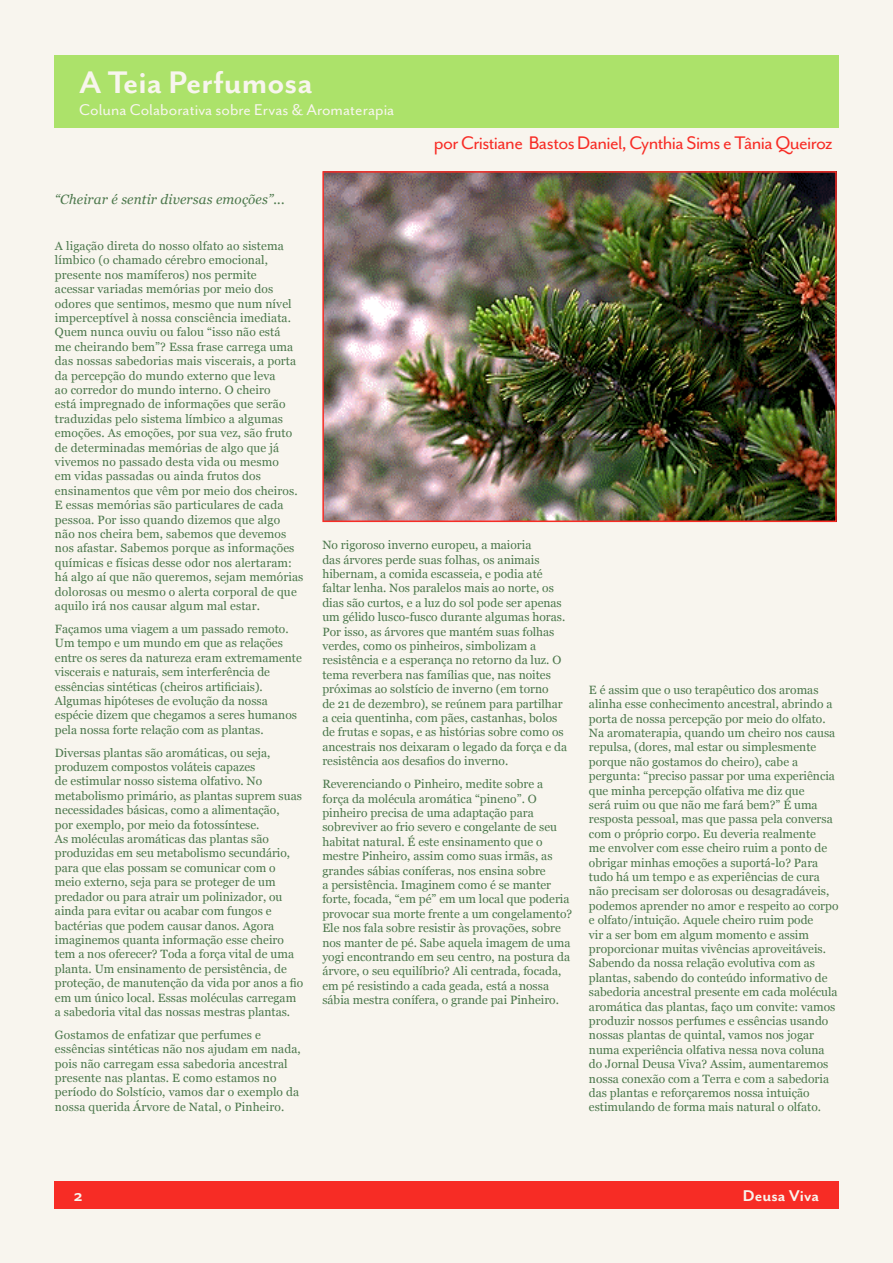
<style>
.page{position:relative;width:893px;height:1263px;background:#f8f5ee}
.page>*{position:absolute;margin:0;border:0;box-sizing:border-box;transform-origin:0 0}
.t1{font:700 36px "Mr Eaves San OT";color:#f8f5ee}
.subtitulo_artigo{font:21px "Mr Eaves San OT";letter-spacing:-.03em;color:#f72c25}
.t2{font:18px "Mr Eaves San OT";color:#f8f5ee}
.t3{font:700 18px "Mr Eaves San OT";color:#f8f5ee}
.corpo_poesia{font:italic 13.5px "Georgia";letter-spacing:.01em;color:#4b774b}
.corpo_poesia-2{font:12px/14.4px "Georgia";color:#4b774b}
</style>
<div class="page">
<div style="left:54px;top:1181px;width:785px;height:28px;background:#f72c25"></div>
<div style="left:54px;top:55px;width:785px;height:72px;background:#ace26a"></div>
<img style="left:325px;top:174px;width:509px;height:345px">
<div style="left:322px;top:171px;width:515px;height:351px;border:2px solid #f72c25"></div>
<p class="t1" style="left:79px;top:62px;width:235px">A Teia Perfumosa</p>
<p class="t2" style="left:79px;top:99px;width:317px">Coluna Colaborativa sobre Ervas &amp; Aromaterapia</p>
<p class="subtitulo_artigo" style="left:434px;top:131px;width:400px">por Cristiane Bastos Daniel, Cynthia Sims e Tânia Queiroz</p>
<p class="corpo_poesia" style="left:55px;top:190px;width:231px">“Cheirar é sentir diversas emoções”...</p>
<p class="corpo_poesia-2" style="left:55px;top:238px;width:250px">A ligação direta do nosso olfato ao sistema límbico (o chamado cérebro emocional, presente nos mamíferos) nos permite<br>acessar variadas memórias por meio dos odores que sentimos, mesmo que num nível imperceptível à nossa consciência imediata.<br>Quem nunca ouviu ou falou “isso não está<br>me cheirando bem”? Essa frase carrega uma das nossas sabedorias mais viscerais, a porta da percepção do mundo externo que leva<br>ao corredor do mundo interno. O cheiro<br>está impregnado de informações que serão traduzidas pelo sistema límbico a algumas emoções. As emoções, por sua vez, são fruto de determinadas memórias de algo que já vivemos no passado desta vida ou mesmo<br>em vidas passadas ou ainda frutos dos ensinamentos que vêm por meio dos cheiros.<br>E essas memórias são particulares de cada pessoa. Por isso quando dizemos que algo<br>não nos cheira bem, sabemos que devemos nos afastar. Sabemos porque as informações químicas e físicas desse odor nos alertaram: há algo aí que não queremos, sejam memórias dolorosas ou mesmo o alerta corporal de que aquilo irá nos causar algum mal estar.</p>
<p class="corpo_poesia-2" style="left:55px;top:621px;width:248px">Façamos uma viagem a um passado remoto.<br>Um tempo e um mundo em que as relações entre os seres da natureza eram extremamente viscerais e naturais, sem interferência de essências sintéticas (cheiros artificiais).<br>Algumas hipóteses de evolução da nossa espécie dizem que chegamos a seres humanos pela nossa forte relação com as plantas.</p>
<p class="corpo_poesia-2" style="left:55px;top:745px;width:250px">Diversas plantas são aromáticas, ou seja, produzem compostos voláteis capazes<br>de estimular nosso sistema olfativo. No metabolismo primário, as plantas suprem suas necessidades básicas, como a alimentação,<br>por exemplo, por meio da fotossíntese.<br>As moléculas aromáticas das plantas são produzidas em seu metabolismo secundário, para que elas possam se comunicar com o meio externo, seja para se proteger de um predador ou para atrair um polinizador, ou ainda para evitar ou acabar com fungos e bactérias que podem causar danos. Agora imaginemos quanta informação esse cheiro tem a nos oferecer? Toda a força vital de uma planta. Um ensinamento de persistência, de proteção, de manutenção da vida por anos a fio em um único local. Essas moléculas carregam a sabedoria vital das nossas mestras plantas.</p>
<p class="corpo_poesia-2" style="left:55px;top:1027px;width:247px">Gostamos de enfatizar que perfumes e essências sintéticas não nos ajudam em nada, pois não carregam essa sabedoria ancestral presente nas plantas. E como estamos no período do Solstício, vamos dar o exemplo da nossa querida Árvore de Natal, o Pinheiro.</p>
<p class="corpo_poesia-2" style="left:322px;top:537px;width:246px">No rigoroso inverno europeu, a maioria<br>das árvores perde suas folhas, os animais hibernam, a comida escasseia, e podia até faltar lenha. Nos paralelos mais ao norte, os dias são curtos, e a luz do sol pode ser apenas um gélido lusco-fusco durante algumas horas.<br>Por isso, as árvores que mantém suas folhas verdes, como os pinheiros, simbolizam a resistência e a esperança no retorno da luz. O tema reverbera nas famílias que, nas noites próximas ao solstício de inverno (em torno<br>de 21 de dezembro), se reúnem para partilhar a ceia quentinha, com pães, castanhas, bolos de frutas e sopas, e as histórias sobre como os ancestrais nos deixaram o legado da força e da resistência aos desafios do inverno.</p>
<p class="corpo_poesia-2" style="left:322px;top:776px;width:251px">Reverenciando o Pinheiro, medite sobre a força da molécula aromática “pineno”. O pinheiro precisa de uma adaptação para sobreviver ao frio severo e congelante de seu habitat natural. É este ensinamento que o mestre Pinheiro, assim como suas irmãs, as grandes sábias coníferas, nos ensina sobre<br>a persistência. Imaginem como é se manter forte, focada, “em pé” em um local que poderia provocar sua morte frente a um congelamento?<br>Ele nos fala sobre resistir às provações, sobre nos manter de pé. Sabe aquela imagem de uma yogi encontrando em seu centro, na postura da árvore, o seu equilíbrio? Ali centrada, focada, em pé resistindo a cada geada, está a nossa sábia mestra conífera, o grande pai Pinheiro.</p>
<p class="corpo_poesia-2" style="left:589px;top:682px;width:251px">E é assim que o uso terapêutico dos aromas alinha esse conhecimento ancestral, abrindo a porta de nossa percepção por meio do olfato.<br>Na aromaterapia, quando um cheiro nos causa repulsa, (dores, mal estar ou simplesmente porque não gostamos do cheiro), cabe a pergunta: “preciso passar por uma experiência que minha percepção olfativa me diz que<br>será ruim ou que não me fará bem?” É uma resposta pessoal, mas que passa pela conversa com o próprio corpo. Eu deveria realmente<br>me envolver com esse cheiro ruim a ponto de obrigar minhas emoções a suportá-lo? Para tudo há um tempo e as experiências de cura não precisam ser dolorosas ou desagradáveis, podemos aprender no amor e respeito ao corpo e olfato/intuição. Aquele cheiro ruim pode<br>vir a ser bom em algum momento e assim proporcionar muitas vivências aproveitáveis.<br>Sabendo da nossa relação evolutiva com as plantas, sabendo do conteúdo informativo de sabedoria ancestral presente em cada molécula aromática das plantas, faço um convite: vamos produzir nossos perfumes e essências usando nossas plantas de quintal, vamos nos jogar numa experiência olfativa nessa nova coluna do Jornal Deusa Viva? Assim, aumentaremos nossa conexão com a Terra e com a sabedoria das plantas e reforçaremos nossa intuição estimulando de forma mais natural o olfato.</p>
<h3 class="t3" style="left:74px;top:1185px;width:10px">2</h3>
<h3 class="t3" style="left:743px;top:1185px;width:78px">Deusa Viva</h3>
</div>
